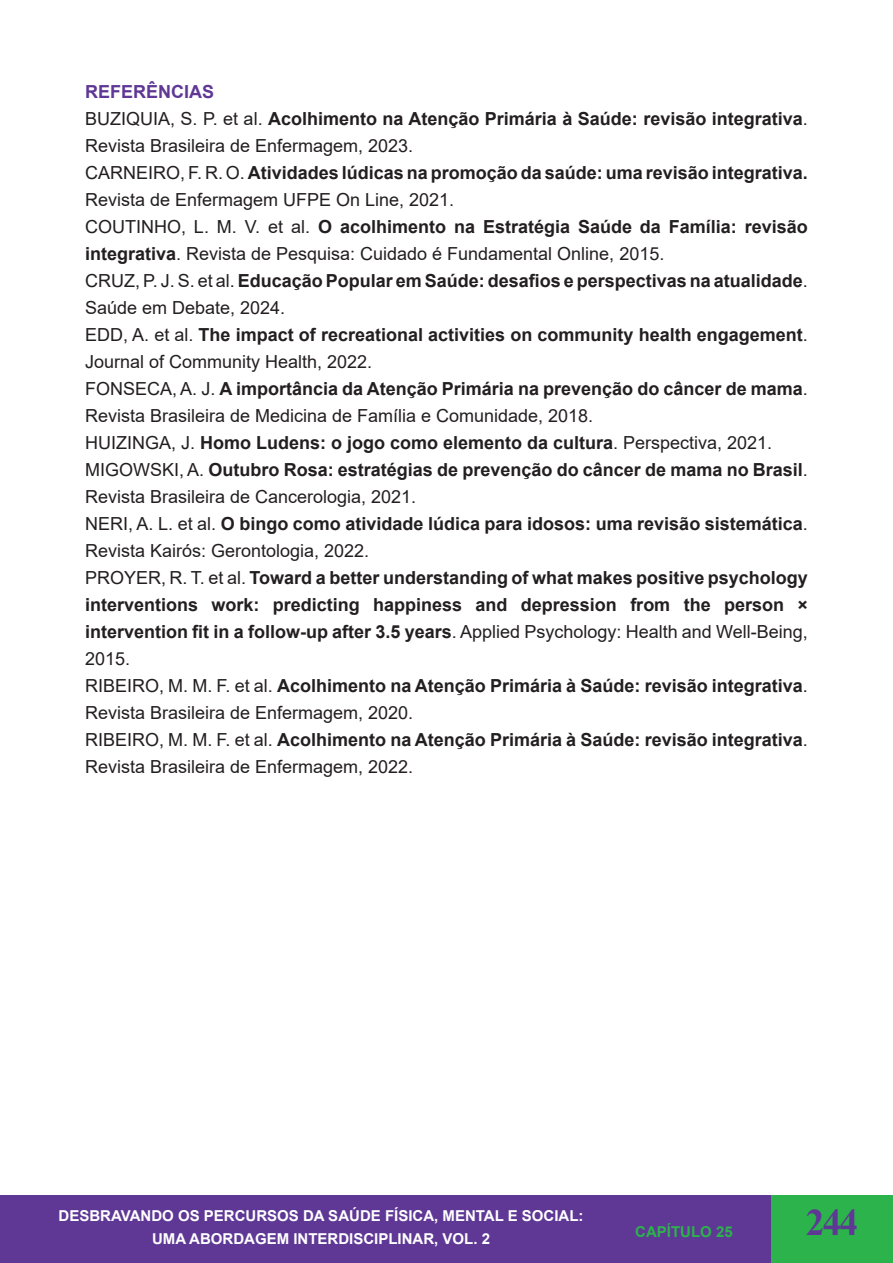
<style>
.page{position:relative;width:893px;height:1263px;background:#fff}
.page>*{position:absolute;margin:0;border:0;box-sizing:border-box;transform-origin:0 0}
.t1{font:700 37.5px "Times New Roman";color:#5f3896}
.t2{font:700 18px/27px "Arial";color:#231f20}
.t3{font:18px/27px "Arial";color:#231f20}
.t4{font:700 18px "Arial";color:#5f3896}
.t5{font:700 15px/22.5px "Arial";color:#fff;text-align:center}
.t6{font:700 15px "Arial";color:#2cb34b}
.s1{font-weight:700}
.s2{font-weight:400}
</style>
<div class="page">
<div style="left:0;top:1196px;width:893px;height:67px;background:#5f3896"></div>
<div style="left:771px;top:1196px;width:122px;height:67px;background:#2cb34b"></div>
<p class="t4" style="left:85px;top:79px;width:131px">REFERÊNCIAS</p>
<p class="t3" style="left:85px;top:105px;width:724px">BUZIQUIA, S. P. et al. <span class="s1">Acolhimento na Atenção Primária à Saúde: revisão integrativa</span>.<br>Revista Brasileira de Enfermagem, 2023.</p>
<p class="t2" style="left:85px;top:160px;width:724px"><span class="s2">CARNEIRO, F. R. O.</span> Atividades lúdicas na promoção da saúde: uma revisão integrativa.<br><span class="s2">Revista de Enfermagem UFPE On Line, 2021.</span></p>
<p class="t3" style="left:85px;top:213px;width:724px">COUTINHO, L. M. V. et al. <span class="s1">O acolhimento na Estratégia Saúde da Família: revisão integrativa</span>. Revista de Pesquisa: Cuidado é Fundamental Online, 2015.</p>
<p class="t2" style="left:85px;top:268px;width:724px"><span class="s2">CRUZ, P. J. S. et al.</span> Educação Popular em Saúde: desafios e perspectivas na atualidade<span class="s2">.<br>Saúde em Debate, 2024.</span></p>
<p class="t2" style="left:85px;top:322px;width:724px"><span class="s2">EDD, A. et al.</span> The impact of recreational activities on community health engagement<span class="s2">.<br>Journal of Community Health, 2022.</span></p>
<p class="t3" style="left:85px;top:375px;width:724px">FONSECA, A. J. <span class="s1">A importância da Atenção Primária na prevenção do câncer de mama</span>.<br>Revista Brasileira de Medicina de Família e Comunidade, 2018.</p>
<p class="t2" style="left:85px;top:430px;width:689px"><span class="s2">HUIZINGA, J.</span> Homo Ludens: o jogo como elemento da cultura<span class="s2">. Perspectiva, 2021.</span></p>
<p class="t2" style="left:85px;top:457px;width:724px"><span class="s2">MIGOWSKI, A.</span> Outubro Rosa: estratégias de prevenção do câncer de mama no Brasil<span class="s2">.<br>Revista Brasileira de Cancerologia, 2021.</span></p>
<p class="t2" style="left:85px;top:511px;width:724px"><span class="s2">NERI, A. L. et al.</span> O bingo como atividade lúdica para idosos: uma revisão sistemática<span class="s2">.<br>Revista Kairós: Gerontologia, 2022.</span></p>
<p class="t2" style="left:85px;top:565px;width:724px;text-align:justify"><span class="s2">PROYER, R. T. et al.</span> Toward a better understanding of what makes positive psychology interventions work: predicting happiness and depression from the person × intervention fit in a follow-up after 3.5 years<span class="s2">. Applied Psychology: Health and Well-Being, 2015.</span></p>
<p class="t3" style="left:85px;top:672px;width:724px">RIBEIRO, M. M. F. et al. <span class="s1">Acolhimento na Atenção Primária à Saúde: revisão integrativa</span>.<br>Revista Brasileira de Enfermagem, 2020.</p>
<p class="t3" style="left:85px;top:726px;width:724px">RIBEIRO, M. M. F. et al. <span class="s1">Acolhimento na Atenção Primária à Saúde: revisão integrativa</span>.<br>Revista Brasileira de Enfermagem, 2022.</p>
<p class="t5" style="left:59px;top:1205px;width:527px">DESBRAVANDO OS PERCURSOS DA SAÚDE FÍSICA, MENTAL E SOCIAL:<br>UMA ABORDAGEM INTERDISCIPLINAR, VOL. 2</p>
<p class="t6" style="left:635px;top:1221px;width:99px">CAPÍTULO 25</p>
<h1 class="t1" style="left:806px;top:1195px;width:54px">244</h1>
</div>
